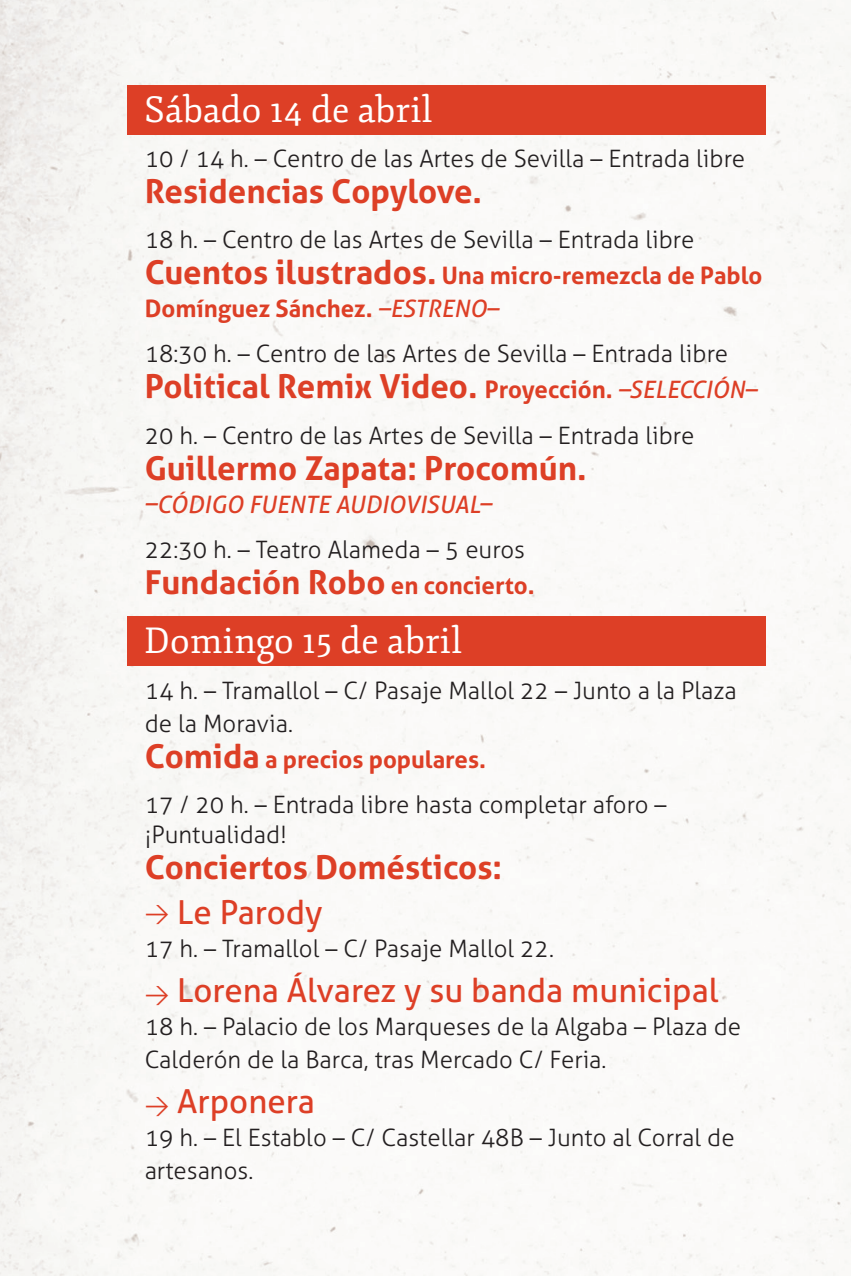
<style>
.page{position:relative;width:851px;height:1276px;background:#fff}
.page>*{position:absolute;margin:0;border:0;box-sizing:border-box;transform-origin:0 0}
.t1{font:36px "Fjord One";color:#fff}
.CUERPO_TEXTO_2{font:700 33px "Aller";color:#dd3f26}
.CUERPO_TEXTO_2-2{font:33px "Aller";color:#dd3f26}
.CUERPO_TEXTO_2-3{font:300 24px/33px "Aller";color:#231f20}
.CUERPO_TEXTO_2-4{font:700 24px/33px "Aller";color:#dd3f26}
.s1{font-size:33px}
.s2{font-weight:400;font-style:italic}
.s3{font-size:24px}
.s4{font-weight:400;font-style:italic;font-size:24px}
.s5{font-weight:400;font-style:italic;color:#dd3f26}
.s6{font-family:"DIN";font-size:24px}
</style>
<div class="page">
<img style="left:0;top:0;width:850px;height:1276px">
<div style="left:128px;top:85px;width:637px;height:49px;background:#dd3f26"></div>
<div style="left:128px;top:616px;width:637px;height:49px;background:#dd3f26"></div>
<p class="t1" style="left:144px;top:88px;width:290px">Sábado 14 de abril</p>
<p class="CUERPO_TEXTO_2-3" style="left:145px;top:142px;width:601px">10 / 14 h. – Centro de las Artes de Sevilla – Entrada libre</p>
<p class="CUERPO_TEXTO_2" style="left:145px;top:171px;width:339px">Residencias Copylove.</p>
<p class="CUERPO_TEXTO_2-3" style="left:145px;top:223px;width:551px">18 h. – Centro de las Artes de Sevilla – Entrada libre</p>
<p class="CUERPO_TEXTO_2-4" style="left:145px;top:259px;width:619px"><span class="s1">Cuentos ilustrados.</span> Una micro-remezcla de Pablo<br>Domínguez Sánchez. <span class="s2">–ESTRENO–</span></p>
<p class="CUERPO_TEXTO_2-3" style="left:145px;top:337px;width:584px">18:30 h. – Centro de las Artes de Sevilla – Entrada libre</p>
<p class="CUERPO_TEXTO_2" style="left:145px;top:366px;width:613px">Political Remix Video. <span class="s3">Proyección.</span> <span class="s4">–SELECCIÓN–</span></p>
<p class="CUERPO_TEXTO_2-3" style="left:145px;top:418px;width:551px">20 h. – Centro de las Artes de Sevilla – Entrada libre</p>
<p class="CUERPO_TEXTO_2" style="left:145px;top:447px;width:443px">Guillermo Zapata: Procomún.</p>
<p class="CUERPO_TEXTO_2-3" style="left:145px;top:481px;width:382px;line-height:45px"><span class="s5">–CÓDIGO FUENTE AUDIOVISUAL–<br></span>22:30 h. – Teatro Alameda – 5 euros</p>
<p class="CUERPO_TEXTO_2" style="left:145px;top:561px;width:391px">Fundación Robo <span class="s3">en concierto.</span></p>
<p class="t1" style="left:144px;top:619px;width:319px">Domingo 15 de abril</p>
<p class="CUERPO_TEXTO_2-3" style="left:145px;top:673px;width:593px">14 h. – Tramallol – C/ Pasaje Mallol 22 – Junto a la Plaza de la Moravia.</p>
<p class="CUERPO_TEXTO_2-4" style="left:145px;top:742px;width:343px"><span class="s1">Comida</span> a precios populares.</p>
<p class="CUERPO_TEXTO_2-3" style="left:145px;top:789px;width:523px;line-height:30px">17 / 20 h. – Entrada libre hasta completar aforo – ¡Puntualidad!</p>
<p class="CUERPO_TEXTO_2" style="left:145px;top:846px;width:359px">Conciertos Domésticos:</p>
<p class="CUERPO_TEXTO_2-2" style="left:145px;top:892px;width:179px"><span class="s6">&gt;</span> Le Parody</p>
<p class="CUERPO_TEXTO_2-3" style="left:145px;top:931px;width:410px">17 h. – Tramallol – C/ Pasaje Mallol 22.</p>
<p class="CUERPO_TEXTO_2-2" style="left:145px;top:970px;width:575px"><span class="s6">&gt;</span> Lorena Álvarez y su banda municipal</p>
<p class="CUERPO_TEXTO_2-3" style="left:145px;top:1009px;width:597px">18 h. – Palacio de los Marqueses de la Algaba – Plaza de<br>Calderón de la Barca, tras Mercado C/ Feria.</p>
<p class="CUERPO_TEXTO_2-2" style="left:145px;top:1081px;width:172px"><span class="s6">&gt;</span> Arponera</p>
<p class="CUERPO_TEXTO_2-3" style="left:145px;top:1120px;width:591px">19 h. – El Establo – C/ Castellar 48B – Junto al Corral de artesanos.</p>
</div>
